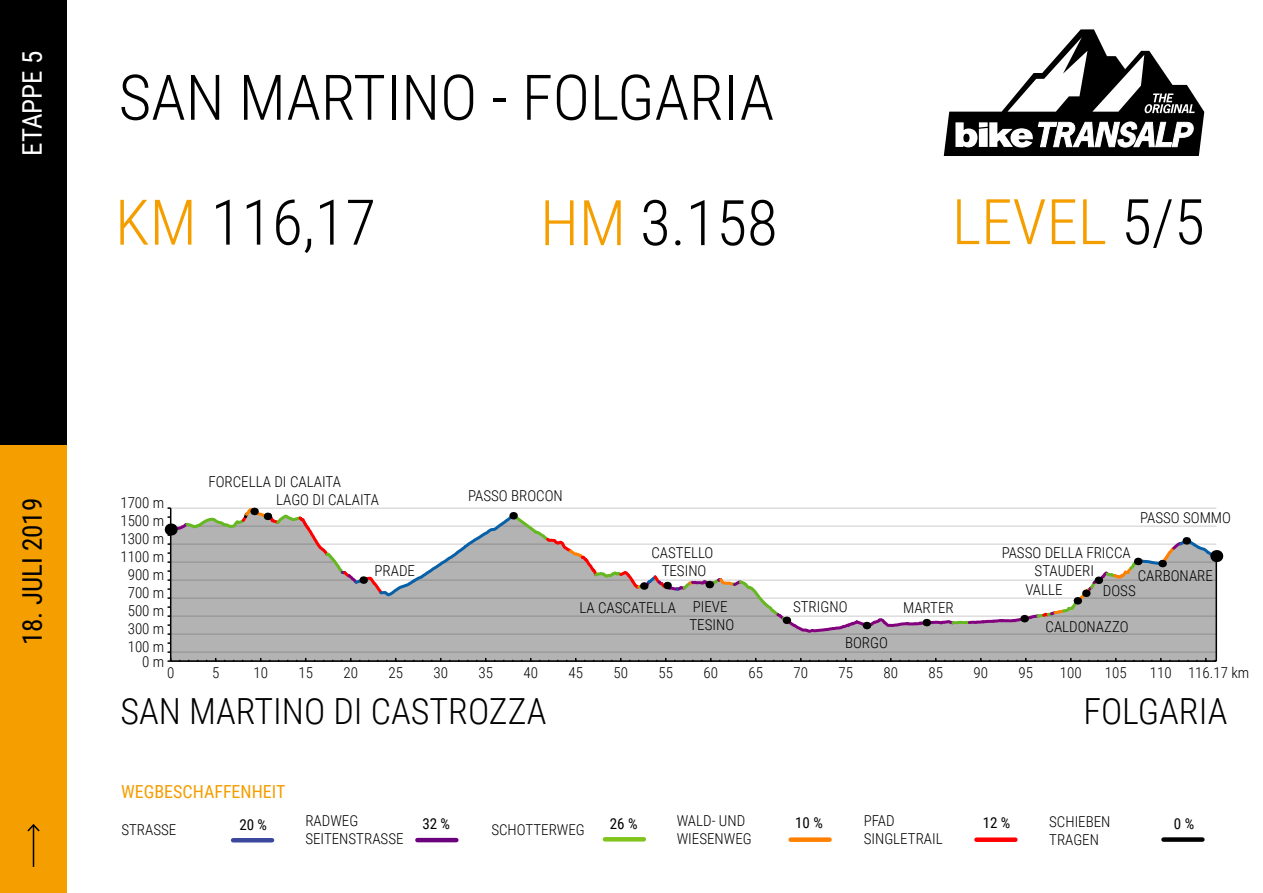
<style>
.page{position:relative;width:1263px;height:893px;background:#fff}
.page>*{position:absolute;margin:0;border:0;box-sizing:border-box;transform-origin:0 0}
.t1{font:300 63px/124.8px "Roboto Condensed";color:#000}
.t2{font:300 63px "Roboto Condensed";color:#f49e00}
.t3{font:300 36px "Roboto Condensed";color:#000}
.t4{font:27px "Roboto Condensed";color:#000}
.t5{font:27px "Roboto Condensed";color:#fff}
.t6{font:18px "Roboto Condensed";color:#f49e00}
.t7{font:300 15px/18px "Roboto Condensed";color:#000}
.t8{font:15px "Roboto Condensed";color:#000}
.s1{color:#f49e00}
.s2{color:#000}
</style>
<div class="page">
<hr style="left:233px;top:838px;width:39px;height:4px;background:#3b489e">
<hr style="left:417px;top:838px;width:39px;height:4px;background:#6b017d">
<hr style="left:605px;top:837px;width:39px;height:4px;background:#80c41c">
<div style="left:791px;top:837px;width:38px;height:5px;background:#ff8000"></div>
<div style="left:976px;top:837px;width:39px;height:5px;background:#f00"></div>
<div style="left:1163px;top:837px;width:39px;height:5px;background:#000"></div>
<div style="left:0;top:0;width:66px;height:445px;background:#000"></div>
<div style="left:0;top:445px;width:66px;height:448px;background:#f49e00"></div>
<svg style="left:944px;top:29px;width:260px;height:127px"></svg>
<hr style="left:171px;top:508px;width:1045px;height:1px;background:#ccc">
<svg style="left:171px;top:525px;width:1045px;height:135px;background:#b3b3b3"></svg>
<hr style="left:171px;top:660px;width:1045px;height:2px;background:#000">
<hr style="left:170px;top:508px;width:1px;height:153px;background:#000">
<hr style="left:1215px;top:556px;width:2px;height:105px;background:#000">
<svg style="left:168px;top:651px;width:3px;height:11px"></svg>
<svg style="left:167px;top:507px;width:951px;height:128px"></svg>
<svg style="left:1111px;top:536px;width:109px;height:53px"></svg>
<hr style="left:33px;top:825px;width:1px;height:42px;background:#000">
<svg style="left:27px;top:824px;width:13px;height:7px"></svg>
<h3 class="t5" style="left:13px;top:156px;width:107px;rotate:-90deg">ETAPPE 5</h3>
<h1 class="t1" style="left:115px;top:33px;width:661px">SAN MARTINO - FOLGARIA<br><span class="s1">KM</span> 116,17</h1>
<h1 class="t1" style="left:540px;top:158px;width:239px"><span class="s1">HM</span> 3.158</h1>
<h1 class="t2" style="left:952px;top:178px;width:254px">LEVEL <span class="s2">5/5</span></h1>
<h3 class="t4" style="left:13px;top:645px;width:149px;rotate:-90deg">18. JULI 2019</h3>
<p class="t7" style="left:120px;top:493px;width:45px">1700 m</p>
<p class="t7" style="left:120px;top:511px;width:45px">1500 m</p>
<p class="t7" style="left:120px;top:529px;width:45px">1300 m</p>
<p class="t7" style="left:120px;top:547px;width:45px">1100 m</p>
<p class="t7" style="left:128px;top:565px;width:38px">900 m</p>
<p class="t7" style="left:128px;top:583px;width:38px">700 m</p>
<p class="t7" style="left:128px;top:601px;width:38px">500 m</p>
<p class="t7" style="left:128px;top:619px;width:38px">300 m</p>
<p class="t7" style="left:128px;top:637px;width:38px">100 m</p>
<p class="t7" style="left:276px;top:472px;width:104px;text-indent:-68px">FORCELLA DI CALAITA<br>LAGO DI CALAITA</p>
<p class="t7" style="left:374px;top:561px;width:42px">PRADE</p>
<p class="t7" style="left:468px;top:486px;width:96px">PASSO BROCON</p>
<p class="t7" style="left:651px;top:543px;width:64px;text-align:center">CASTELLO<br>TESINO</p>
<p class="t7" style="left:689px;top:597px;width:46px">PIEVE<br>TESINO</p>
<p class="t7" style="left:793px;top:597px;width:56px">STRIGNO</p>
<p class="t7" style="left:845px;top:633px;width:44px">BORGO</p>
<p class="t7" style="left:579px;top:598px;width:98px">LA CASCATELLA</p>
<p class="t7" style="left:903px;top:598px;width:52px">MARTER</p>
<p class="t7" style="left:1140px;top:509px;width:92px">PASSO SOMMO</p>
<p class="t7" style="left:1002px;top:543px;width:131px">PASSO DELLA FRICCA</p>
<p class="t7" style="left:1035px;top:561px;width:61px">STAUDERI</p>
<p class="t7" style="left:1138px;top:566px;width:77px">CARBONARE</p>
<p class="t7" style="left:1025px;top:580px;width:39px">VALLE</p>
<p class="t7" style="left:1103px;top:581px;width:34px">DOSS</p>
<p class="t7" style="left:1045px;top:617px;width:84px">CALDONAZZO</p>
<p class="t7" style="left:142px;top:652px;width:24px">0 m</p>
<p class="t7" style="left:167px;top:663px;width:9px">0</p>
<p class="t7" style="left:212px;top:663px;width:9px">5</p>
<p class="t7" style="left:253px;top:663px;width:16px">10</p>
<p class="t7" style="left:298px;top:663px;width:16px">15</p>
<p class="t7" style="left:343px;top:663px;width:16px">20</p>
<p class="t7" style="left:388px;top:663px;width:16px">25</p>
<p class="t7" style="left:433px;top:663px;width:16px">30</p>
<p class="t7" style="left:478px;top:663px;width:16px">35</p>
<p class="t7" style="left:523px;top:663px;width:16px">40</p>
<p class="t7" style="left:568px;top:663px;width:16px">45</p>
<p class="t7" style="left:613px;top:663px;width:16px">50</p>
<p class="t7" style="left:658px;top:663px;width:16px">55</p>
<p class="t7" style="left:703px;top:663px;width:16px">60</p>
<p class="t7" style="left:748px;top:663px;width:16px">65</p>
<p class="t7" style="left:793px;top:663px;width:16px">70</p>
<p class="t7" style="left:838px;top:663px;width:16px">75</p>
<p class="t7" style="left:883px;top:663px;width:16px">80</p>
<p class="t7" style="left:928px;top:663px;width:16px">85</p>
<p class="t7" style="left:973px;top:663px;width:16px">90</p>
<p class="t7" style="left:1018px;top:663px;width:16px">95</p>
<p class="t7" style="left:1060px;top:663px;width:23px">100</p>
<p class="t7" style="left:1105px;top:663px;width:23px">105</p>
<p class="t7" style="left:1150px;top:663px;width:101px">110 116.17 km</p>
<h2 class="t3" style="left:120px;top:686px;width:428px">SAN MARTINO DI CASTROZZA</h2>
<h2 class="t3" style="left:1083px;top:686px;width:146px">FOLGARIA</h2>
<p class="t6" style="left:121px;top:779px;width:166px">WEGBESCHAFFENHEIT</p>
<p class="t7" style="left:121px;top:820px;width:57px">STRASSE</p>
<p class="t7" style="left:305px;top:811px;width:100px">RADWEG<br>SEITENSTRASSE</p>
<p class="t7" style="left:491px;top:820px;width:95px">SCHOTTERWEG</p>
<p class="t7" style="left:677px;top:811px;width:77px">WALD- UND<br>WIESENWEG</p>
<p class="t7" style="left:864px;top:811px;width:81px">PFAD<br>SINGLETRAIL</p>
<p class="t7" style="left:1049px;top:812px;width:63px">SCHIEBEN<br>TRAGEN</p>
<p class="t8" style="left:239px;top:814px;width:29px">20 %</p>
<p class="t8" style="left:422px;top:813px;width:29px">32 %</p>
<p class="t8" style="left:610px;top:813px;width:29px">26 %</p>
<p class="t8" style="left:795px;top:813px;width:29px">10 %</p>
<p class="t8" style="left:983px;top:813px;width:29px">12 %</p>
<p class="t8" style="left:1174px;top:813px;width:22px">0 %</p>
</div>
